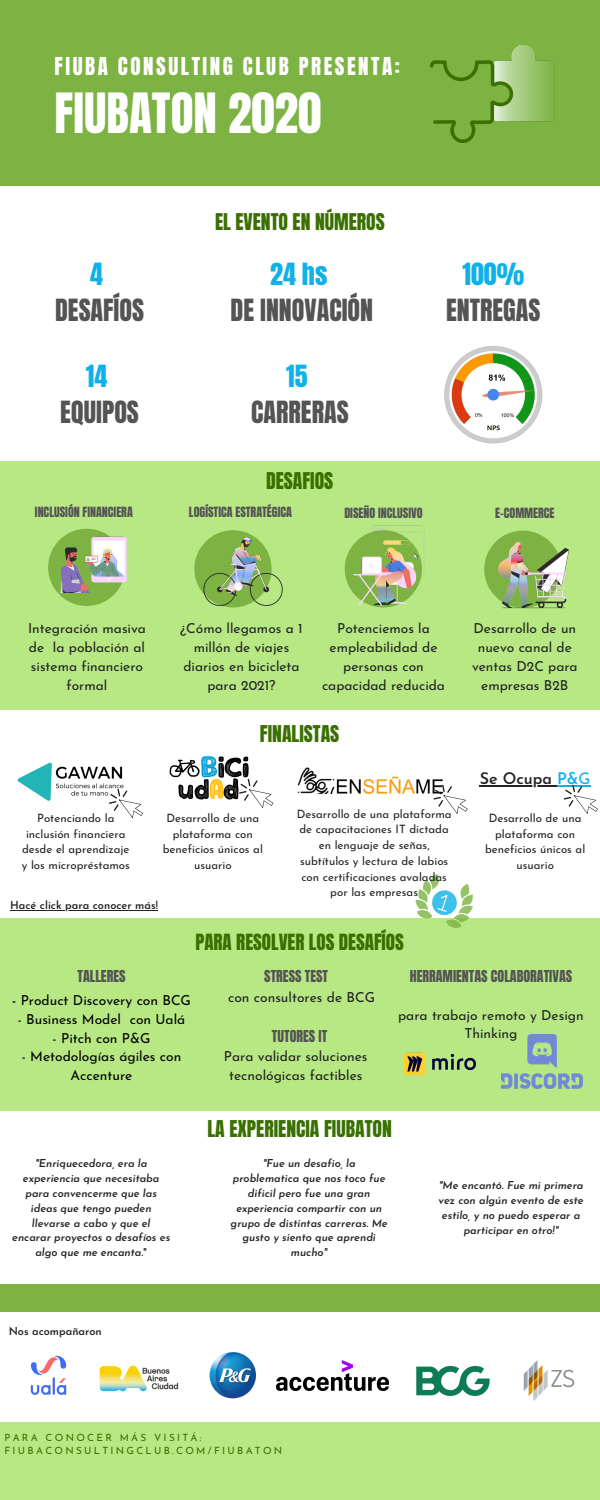
<style>
.page{position:relative;width:600px;height:1500px;background:#b7e884}
.page>*{position:absolute;margin:0;border:0;box-sizing:border-box;transform-origin:0 0}
.t1{font:47.2px "Anton";color:#fff}
.t2{font:26px "Anton";color:#545454}
.t3{font:26px "Anton";color:#0eb1e8}
.t4{font:21px "Anton";letter-spacing:.12em;color:#fff}
.t5{font:19.7px "Anton";color:#3a7000}
.t6{font:19px "Anton";color:#3a7000}
.t7{font:600 16px "Josefin Sans";color:#222}
.t8{font:14px "Anton";color:#545454}
.t9{font:13.8px/18.8px "Josefin Sans";color:#222;text-align:center}
.t10{font:13.8px/18.8px "Josefin Sans";color:#000;text-align:center}
.t11{font:12px "Anton";color:#545454}
.t12{font:11.5px/15.8px "Josefin Sans";color:#222;text-align:center}
.t13{font:600 11px "Josefin Sans";color:#222}
.t14{font:italic 600 10.9px/14.8px "Josefin Sans";color:#222;text-align:center}
.t15{font:10px/13.5px "Josefin Sans";letter-spacing:.23em;color:#3a7000}
.s1{color:#0eb1e8}
.s2{font-weight:400;color:#0eb1e8}
.s3{font-weight:600}
.s4{font-style:normal}
</style>
<div class="page">
<div style="left:0;top:0;width:600px;height:188px;background:#7cb342"></div>
<div style="left:0;top:186px;width:600px;height:274px;background:#fff"></div>
<div style="left:0;top:1211px;width:599px;height:211px;background:#fff"></div>
<div style="left:0;top:1285px;width:600px;height:26px;background:#7cb342"></div>
<div style="left:0;top:711px;width:304px;height:148px;background:#fff"></div>
<div style="left:484px;top:531px;width:77px;height:77px;background:#7cb342;border-radius:50%"></div>
<div style="left:48px;top:529px;width:77px;height:77px;background:#7cb342;border-radius:50%"></div>
<div style="left:194px;top:530px;width:78px;height:77px;background:#7cb342;border-radius:50%"></div>
<img style="left:416px;top:1365px;width:73px;height:31px">
<img style="left:209px;top:1352px;width:47px;height:47px">
<img style="left:30px;top:1355px;width:37px;height:40px">
<img style="left:99px;top:1365px;width:80px;height:27px">
<img style="left:276px;top:1360px;width:113px;height:30px">
<img style="left:430px;top:45px;width:125px;height:98px">
<img style="left:523px;top:1360px;width:52px;height:41px">
<img style="left:404px;top:1052px;width:71px;height:24px">
<img style="left:501px;top:1035px;width:82px;height:53px">
<div style="left:296px;top:711px;width:304px;height:148px;background:#fff"></div>
<div style="left:0;top:1111px;width:600px;height:165px;background:#fff"></div>
<div style="left:0;top:769px;width:600px;height:149px;background:#fff"></div>
<img style="left:297px;top:767px;width:146px;height:27px">
<img style="left:17px;top:762px;width:107px;height:39px">
<img style="left:169px;top:756px;width:80px;height:44px">
<img style="left:444px;top:346px;width:99px;height:98px">
<img style="left:55px;top:528px;width:72px;height:65px">
<img style="left:201px;top:530px;width:82px;height:76px">
<img style="left:344px;top:525px;width:81px;height:83px">
<img style="left:489px;top:534px;width:80px;height:75px">
<svg style="left:415px;top:874px;width:58px;height:54px"></svg>
<svg style="left:109px;top:789px;width:34px;height:29px"></svg>
<hr style="left:480px;top:785px;width:77px;height:2px;background:#222">
<hr style="left:557px;top:785px;width:22px;height:2px;background:#0eb1e8">
<hr style="left:10px;top:910px;width:148px;height:1px;background:#222">
<svg style="left:239px;top:779px;width:34px;height:29px"></svg>
<svg style="left:433px;top:785px;width:34px;height:29px"></svg>
<svg style="left:564px;top:785px;width:34px;height:29px"></svg>
<h3 class="t4" style="left:55px;top:51px;width:347px">FIUBA CONSULTING CLUB PRESENTA:</h3>
<h1 class="t1" style="left:55px;top:79px;width:268px">FIUBATON 2020</h1>
<h2 class="t3" style="left:90px;top:256px;width:14px">4</h2>
<h2 class="t2" style="left:55px;top:292px;width:90px">DESAFÍOS</h2>
<h2 class="t3" style="left:86px;top:358px;width:23px">14</h2>
<h2 class="t2" style="left:60px;top:394px;width:80px">EQUIPOS</h2>
<h3 class="t5" style="left:215px;top:208px;width:171px">EL EVENTO EN NÚMEROS</h3>
<h2 class="t3" style="left:270px;top:256px;width:59px">24 hs</h2>
<h2 class="t2" style="left:231px;top:292px;width:144px">DE INNOVACIÓN</h2>
<h2 class="t3" style="left:286px;top:358px;width:23px">15</h2>
<h2 class="t2" style="left:251px;top:394px;width:99px">CARRERAS</h2>
<h3 class="t5" style="left:266px;top:467px;width:69px">DESAFIOS</h3>
<h2 class="t3" style="left:462px;top:256px;width:63px">100%</h2>
<h2 class="t2" style="left:446px;top:292px;width:96px">ENTREGAS</h2>
<p class="t11" style="left:35px;top:503px;width:99px">INCLUSIÓN FINANCIERA</p>
<p class="t11" style="left:189px;top:503px;width:104px">LOGÍSTICA ESTRATÉGICA</p>
<p class="t11" style="left:344px;top:505px;width:80px">DISEÑO INCLUSIVO</p>
<p class="t11" style="left:495px;top:505px;width:61px">E-COMMERCE</p>
<p class="t9" style="left:28px;top:621px;width:119px">Integración masiva de la población al sistema financiero formal</p>
<p class="t9" style="left:180px;top:621px;width:124px">¿Cómo llegamos a 1 millón de viajes diarios en bicicleta para 2021?</p>
<p class="t9" style="left:472px;top:621px;width:107px">Desarrollo de un nuevo canal de ventas D2C para empresas B2B</p>
<p class="t9" style="left:322px;top:621px;width:125px">Potenciemos la empleabilidad de personas con capacidad reducida</p>
<h3 class="t5" style="left:260px;top:719px;width:81px">FINALISTAS</h3>
<p class="t12" style="left:22px;top:811px;width:110px">Potenciando la inclusión financiera desde el aprendizaje y los micropréstamos</p>
<p class="t12" style="left:163px;top:811px;width:102px">Desarrollo de una plataforma con beneficios únicos al usuario</p>
<p class="t13" style="left:10px;top:901px;width:149px">Hacé click para conocer más!</p>
<p class="t12" style="left:297px;top:807px;width:156px">Desarrollo de una plataforma de capacitaciones IT dictada en lenguaje de señas, subtítulos y lectura de labios con certificaciones avaladas por las empresas</p>
<h3 class="t6" style="left:195px;top:928px;width:210px">PARA RESOLVER LOS DESAFÍOS</h3>
<h3 class="t7" style="left:480px;top:772px;width:112px">Se Ocupa <span class="s1">P&amp;</span><span class="s2">G</span></h3>
<p class="t12" style="left:485px;top:811px;width:102px">Desarrollo de una plataforma con beneficios únicos al usuario</p>
<p class="t8" style="left:77px;top:966px;width:50px">TALLERES</p>
<p class="t8" style="left:264px;top:966px;width:65px">STRESS TEST</p>
<p class="t10" style="left:12px;top:992px;width:180px"><span class="s3">-</span> Product Discovery con BCG</p>
<p class="t10" style="left:18px;top:1011px;width:169px">- Business Model con Ualá</p>
<p class="t10" style="left:53px;top:1030px;width:99px">- Pitch con P&amp;G</p>
<p class="t10" style="left:22px;top:1049px;width:161px">- Metodologías ágiles con<br>Accenture</p>
<p class="t9" style="left:228px;top:989px;width:148px">con consultores de BCG</p>
<p class="t8" style="left:272px;top:1026px;width:57px">TUTORES IT</p>
<p class="t9" style="left:224px;top:1049px;width:145px">Para validar soluciones tecnológicas factibles</p>
<p class="t8" style="left:410px;top:966px;width:164px">HERRAMIENTAS COLABORATIVAS</p>
<p class="t9" style="left:398px;top:1007px;width:187px">para trabajo remoto y Design<br>Thinking</p>
<p class="t14" style="left:12px;top:1157px;width:160px">"Enriquecedora, era la experiencia que necesitaba para convencerme que las ideas que tengo pueden llevarse a cabo y que el encarar proyectos o desafíos es algo que me encanta.<span class="s4">"</span></p>
<h3 class="t5" style="left:207px;top:1115px;width:186px">LA EXPERIENCIA FIUBATON</h3>
<p class="t14" style="left:231px;top:1157px;width:159px">"Fue un desafio, la problematica que nos toco fue dificil pero fue una gran experiencia compartir con un grupo de distintas carreras. Me gusto y siento que aprendi mucho"</p>
<p class="t14" style="left:439px;top:1179px;width:147px">"Me encantó. Fue mi primera vez con algún evento de este estilo, y no puedo esperar a participar en otro!"</p>
<p class="t13" style="left:9px;top:1327px;width:95px">Nos acompañaron</p>
<p class="t15" style="left:4px;top:1432px;width:279px">PARA CONOCER MÁS VISITÁ:<br>FIUBACONSULTINGCLUB.COM/FIUBATON</p>
</div>
